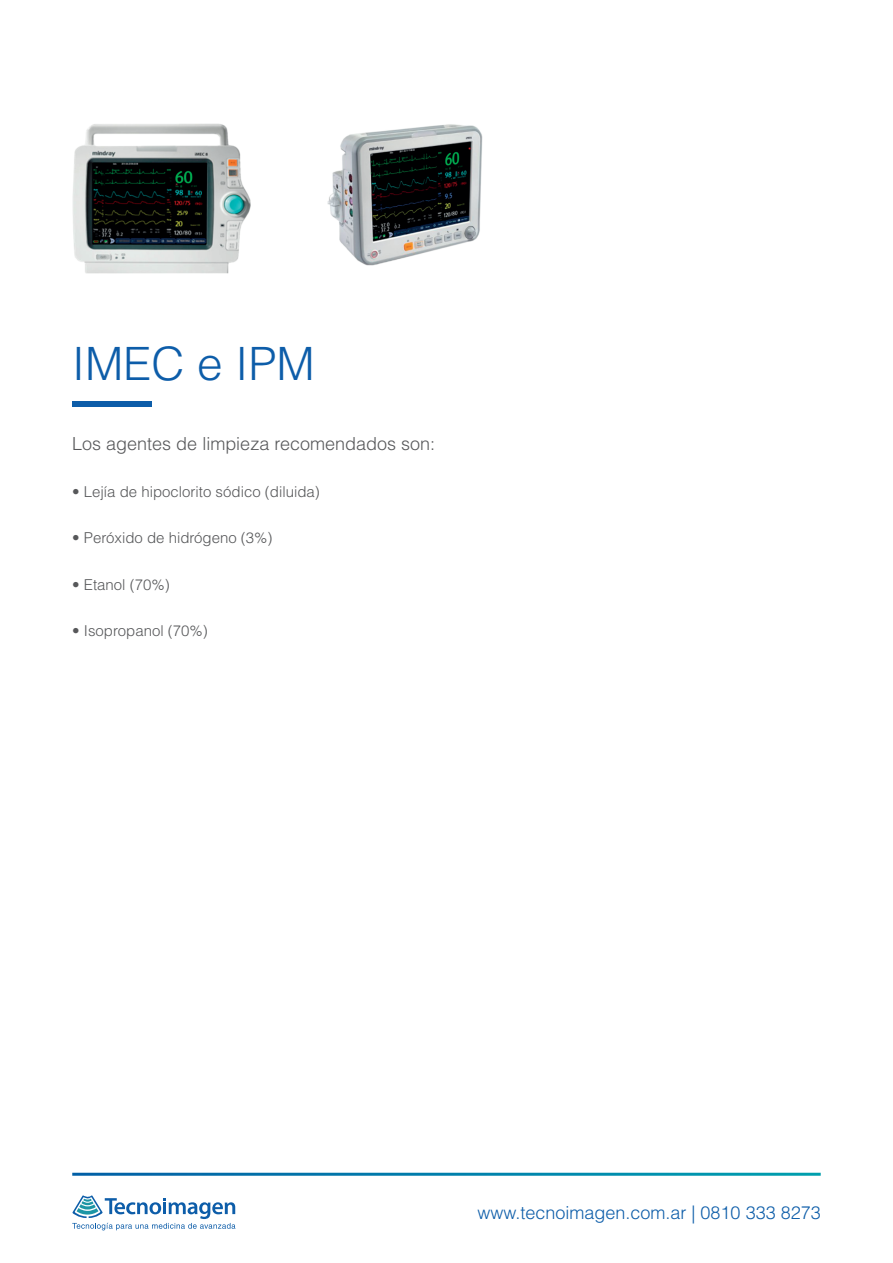
<style>
.page{position:relative;width:893px;height:1263px;background:#fff}
.page>*{position:absolute;margin:0;border:0;box-sizing:border-box;transform-origin:0 0}
.t1{font:300 45.9px "Helvetica LT Std";color:#0d5da9}
.t2{font:300 18px "Helvetica LT Std";color:#57585a}
.t3{font:300 18px "Helvetica LT Std";color:#0d5da9}
.t4{font:300 15px "Helvetica LT Std";color:#57585a}
</style>
<div class="page">
<div style="left:72px;top:401px;width:79px;height:6px;background:#0d5da9"></div>
<svg style="left:72px;top:1195px;width:163px;height:35px"></svg>
<img style="left:72px;top:123px;width:411px;height:151px">
<h1 class="t1" style="left:72px;top:335px;width:244px">IMEC e IPM</h1>
<p class="t2" style="left:72px;top:432px;width:364px">Los agentes de limpieza recomendados son:</p>
<p class="t4" style="left:72px;top:482px;width:249px">• Lejía de hipoclorito sódico (diluida)</p>
<p class="t4" style="left:72px;top:528px;width:202px">• Peróxido de hidrógeno (3%)</p>
<p class="t4" style="left:72px;top:575px;width:99px">• Etanol (70%)</p>
<p class="t4" style="left:72px;top:621px;width:137px">• Isopropanol (70%)</p>
<p class="t3" style="left:477px;top:1201px;width:345px">www.tecnoimagen.com.ar | 0810 333 8273</p>
</div>
